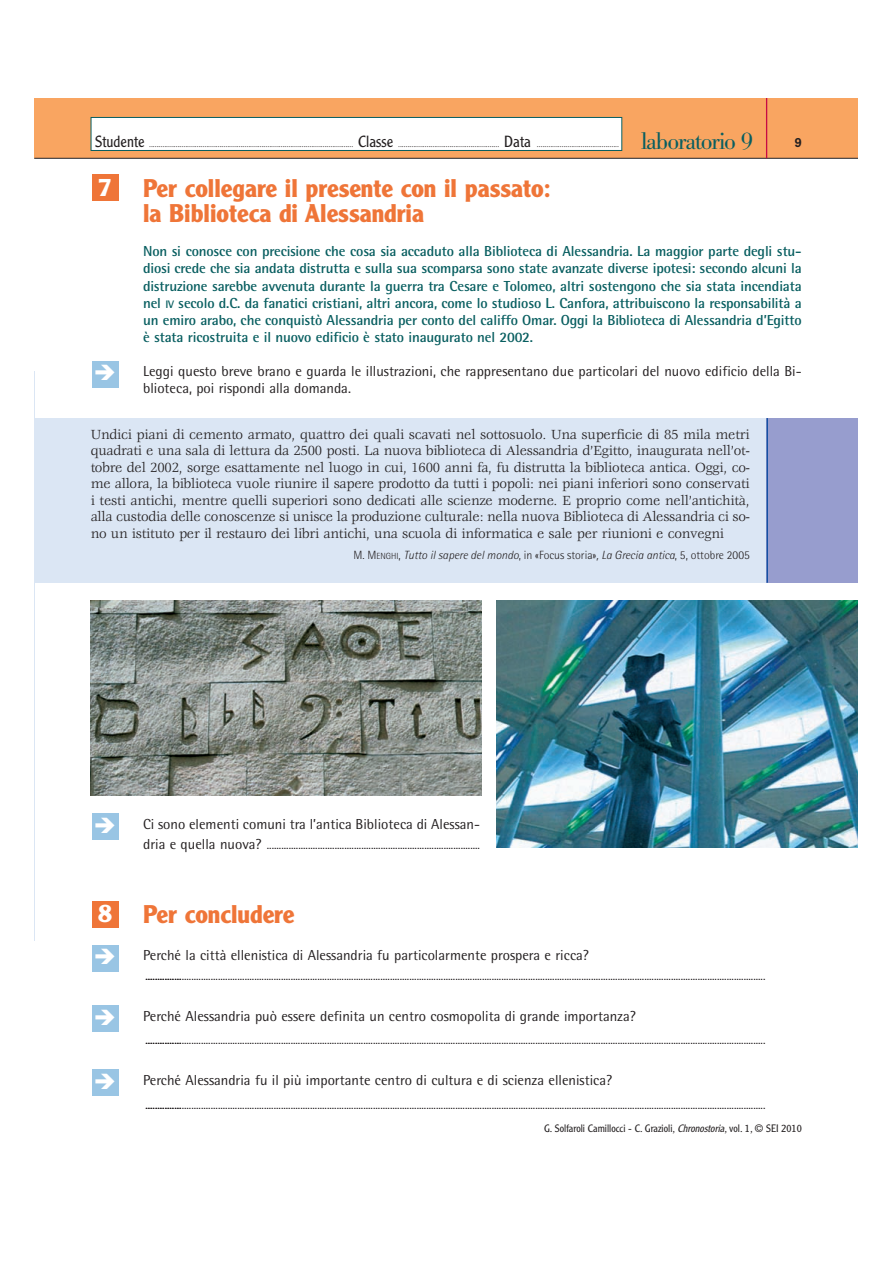
<style>
.page{position:relative;width:893px;height:1263px;background:#fff}
.page>*{position:absolute;margin:0;border:0;box-sizing:border-box;transform-origin:0 0}
.t1{font:700 25.05px/25px "Clearface Gothic LH";color:#ef7538}
.t2{font:700 25.05px "Clearface Gothic LH";color:#fff}
.t3{font:300 23.7px "Bodoni BE";letter-spacing:-.05em;color:#085e60}
.t4{font:14.55px/16.5px "Veljovic";letter-spacing:-.015em;color:#231f20;text-align:justify}
.t5{font:700 14.55px/17.1px "Rotis Semi Sans";letter-spacing:-.01em;color:#085e60;text-align:justify}
.t6{font:14.55px/17.1px "Rotis Semi Sans";color:#231f20}
.t7{font:500 13.2px "Akzidenz Grotesk BE";color:#231f20}
.t8{font:11.85px "Rotis Semi Sans";color:#231f20}
.t9{font:italic 300 11.85px "Rotis Semi Sans";color:#231f20}
.t10{font:300 10.5px "Clearface Gothic LH";color:#231f20}
.t11{font:300 7.95px "Clearface Gothic LH";color:#231f20}
.s1{font-size:15.9px}
.s2{font-size:10.95px}
.s3{font-style:normal}
.s4{font-style:normal;font-size:8.85px}
.s5{font-size:14.55px}
.s6{font-style:italic}
</style>
<div class="page">
<div style="left:35px;top:98px;width:823px;height:60px;background:#f9a561"></div>
<hr style="left:35px;top:158px;width:823px;height:1px;background:#231f20">
<hr style="left:766px;top:98px;width:1px;height:60px;background:#c70b45">
<div style="left:91px;top:118px;width:530px;height:32px;background:#fff"></div>
<div style="left:91px;top:117px;width:531px;height:34px;border:1px solid #085e60"></div>
<div style="left:92px;top:361px;width:26px;height:26px;background:#99c5e4"></div>
<div style="left:92px;top:175px;width:26px;height:26px;background:#ef7538"></div>
<div style="left:35px;top:418px;width:823px;height:165px;background:#dbe6f4"></div>
<div style="left:766px;top:418px;width:92px;height:165px;background:#979dce"></div>
<hr style="left:766px;top:418px;width:2px;height:165px;background:#0d4da1">
<img style="left:91px;top:601px;width:390px;height:194px">
<div style="left:92px;top:813px;width:26px;height:27px;background:#99c5e4"></div>
<div style="left:92px;top:1070px;width:26px;height:26px;background:#99c5e4"></div>
<div style="left:92px;top:1006px;width:26px;height:26px;background:#99c5e4"></div>
<div style="left:92px;top:945px;width:26px;height:26px;background:#99c5e4"></div>
<div style="left:92px;top:901px;width:26px;height:26px;background:#ef7538"></div>
<img style="left:496px;top:601px;width:362px;height:247px">
<p class="t11" style="left:95px;top:141px;width:525px"><span class="s1">Studente</span> ........................................................................................................... <span class="s1">Classe</span> ..................................................... <span class="s1">Data</span> ...........................................</p>
<h2 class="t3" style="left:641px;top:132px;width:114px">laboratorio 9</h2>
<p class="t7" style="left:794px;top:138px;width:9px">9</p>
<h1 class="t1" style="left:143px;top:178px;width:409px">Per collegare il presente con il passato: la Biblioteca di Alessandria</h1>
<p class="t5" style="left:143px;top:244px;width:660px">Non si conosce con precisione che cosa sia accaduto alla Biblioteca di Alessandria. La maggior parte degli stu&shy;diosi crede che sia andata distrutta e sulla sua scomparsa sono state avanzate diverse ipotesi: secondo alcuni la distruzione sarebbe avvenuta durante la guerra tra Cesare e Tolomeo, altri sostengono che sia stata incendiata nel <span class="s2">IV</span> secolo d.C. da fanatici cristiani, altri ancora, come lo studioso L. Canfora, attribuiscono la responsabilità a un emiro arabo, che conquistò Alessandria per conto del califfo Omar. Oggi la Biblioteca di Alessandria d’Egitto è stata ricostruita e il nuovo edificio è stato inaugurato nel 2002.</p>
<p class="t6" style="left:143px;top:364px;width:660px">Leggi questo breve brano e guarda le illustrazioni, che rappresentano due particolari del nuovo edificio della Bi&shy;blioteca, poi rispondi alla domanda.</p>
<h1 class="t2" style="left:98px;top:178px;width:15px">7</h1>
<p class="t4" style="left:91px;top:427px;width:660px">Undici piani di cemento armato, quattro dei quali scavati nel sottosuolo. Una superficie di 85 mila metri quadrati e una sala di lettura da 2500 posti. La nuova biblioteca di Alessandria d’Egitto, inaugurata nell’ot&shy;tobre del 2002, sorge esattamente nel luogo in cui, 1600 anni fa, fu distrutta la biblioteca antica. Oggi, co&shy;me allora, la biblioteca vuole riunire il sapere prodotto da tutti i popoli: nei piani inferiori sono conservati i testi antichi, mentre quelli superiori sono dedicati alle scienze moderne. E proprio come nell’antichità, alla custodia delle conoscenze si unisce la produzione culturale: nella nuova Biblioteca di Alessandria ci so&shy;no un istituto per il restauro dei libri antichi, una scuola di informatica e sale per riunioni e convegni</p>
<p class="t9" style="left:353px;top:551px;width:398px"><span class="s3">M. M</span><span class="s4">ENGHI</span><span class="s3">,</span> Tutto il sapere del mondo<span class="s3">, in «Focus storia»</span>, La Grecia antica<span class="s3">, 5, ottobre 2005</span></p>
<h1 class="t2" style="left:98px;top:904px;width:15px">8</h1>
<p class="t6" style="left:143px;top:817px;width:338px">Ci sono elementi comuni tra l’antica Biblioteca di Alessan-</p>
<p class="t8" style="left:143px;top:840px;width:338px"><span class="s5">dria e quella nuova?</span> ........................................................................................</p>
<h1 class="t1" style="left:143px;top:904px;width:153px">Per concludere</h1>
<p class="t6" style="left:143px;top:948px;width:447px">Perché la città ellenistica di Alessandria fu particolarmente prospera e ricca?</p>
<p class="t8" style="left:145px;top:972px;width:621px">................................................................................................................................................................................................................................................................</p>
<p class="t6" style="left:143px;top:1009px;width:494px">Perché Alessandria può essere definita un centro cosmopolita di grande importanza?</p>
<p class="t8" style="left:145px;top:1036px;width:621px">................................................................................................................................................................................................................................................................</p>
<p class="t6" style="left:143px;top:1073px;width:470px">Perché Alessandria fu il più importante centro di cultura e di scienza ellenistica?</p>
<p class="t8" style="left:145px;top:1100px;width:621px">................................................................................................................................................................................................................................................................</p>
<p class="t10" style="left:544px;top:1124px;width:259px">G. Solfaroli Camillocci - C. Grazioli, <span class="s6">Chronostoria</span>, vol. 1, © SEI 2010</p>
</div>
